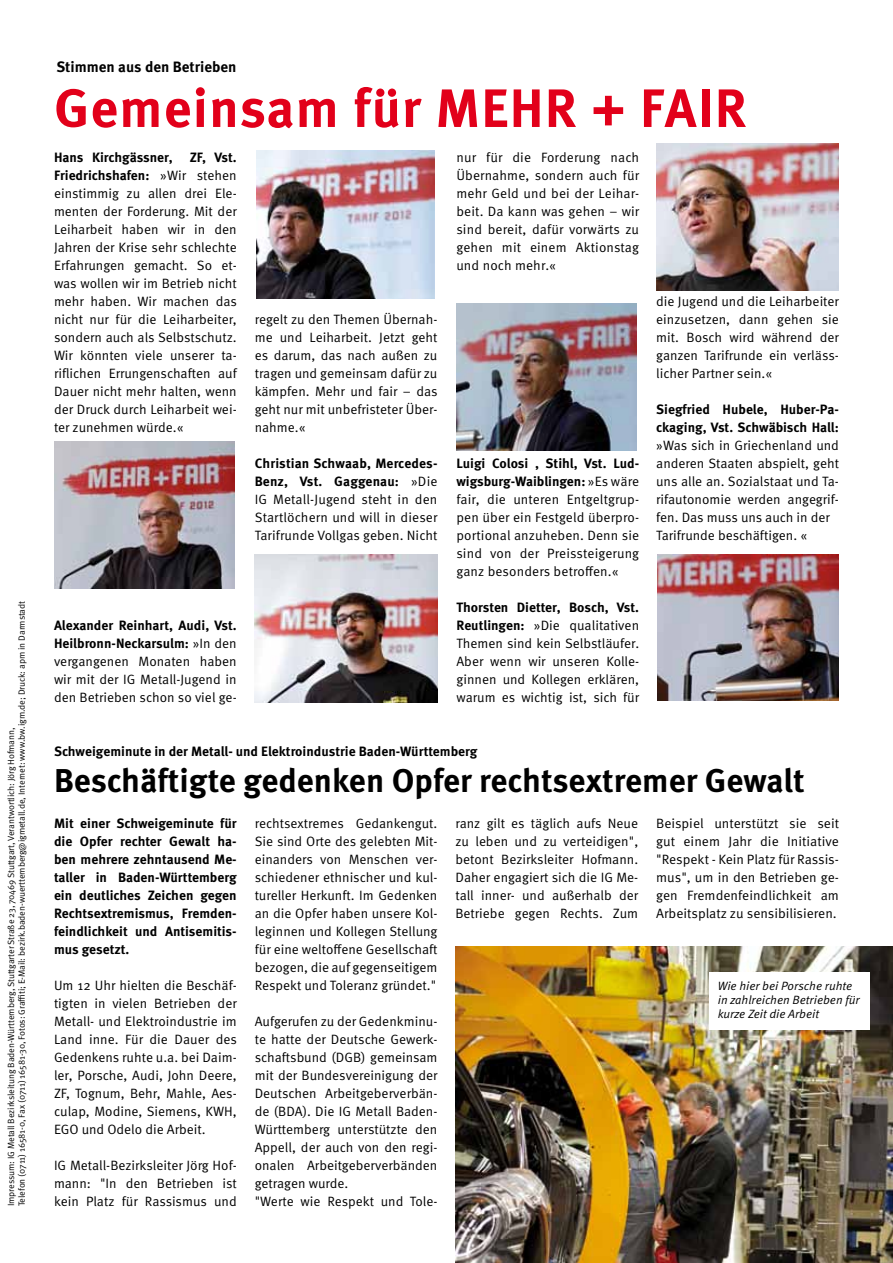
<style>
.page{position:relative;width:893px;height:1263px;background:#fff}
.page>*{position:absolute;margin:0;border:0;box-sizing:border-box;transform-origin:0 0}
.t1{font:700 54px "Meta Pro";letter-spacing:.02em;color:#e2001a}
.t2{font:700 33px "Meta Pro";color:#000}
.t3{font:700 15px "Meta Pro";color:#000}
.t4{font:13.5px/18px "Meta Pro";color:#000;text-align:justify}
.t5{font:700 13.5px/18px "Meta Pro";color:#000;text-align:justify}
.t6{font:italic 12px/14.4px "Meta Pro";color:#000}
.t7{font:9px/10.8px "Meta Pro";letter-spacing:-.01em;color:#000}
.s1{font-weight:700}
</style>
<div class="page">
<img style="left:456px;top:304px;width:181px;height:147px">
<img style="left:54px;top:441px;width:180px;height:147px">
<img style="left:256px;top:151px;width:179px;height:147px">
<img style="left:657px;top:554px;width:182px;height:147px">
<img style="left:656px;top:144px;width:183px;height:147px">
<img style="left:455px;top:947px;width:438px;height:316px">
<div style="left:710px;top:973px;width:160px;height:57px;background:#fff"></div>
<img style="left:255px;top:555px;width:182px;height:147px">
<p class="t7" style="left:6px;top:1206px;width:607px;rotate:-90deg">Impressum: IG Metall Bezirksleitung Baden-Württemberg, Stuttgarter Straße 23, 70469 Stuttgart, Verantwortlich: Jörg Hofmann,<br>Telefon (0711) 16581-0, Fax (0711) 16581-30, Fotos: Graffiti; E-Mail: bezirk.baden-wuerttemberg@igmetall.de, Internet: www.bw.igm.de; Druck: apm in Darmstadt</p>
<p class="t3" style="left:56px;top:57px;width:182px">Stimmen aus den Betrieben</p>
<h1 class="t1" style="left:54px;top:74px;width:694px">Gemeinsam für MEHR + FAIR</h1>
<p class="t5" style="left:54px;top:148px;width:120px">Hans Kirchgässner,</p>
<p class="t4" style="left:54px;top:148px;width:184px;text-indent:136px"><span class="s1">ZF, Vst.<br>Friedrichshafen:</span> »Wir stehen einstimmig zu allen drei Ele&shy;menten der Forderung. Mit der Leiharbeit haben wir in den Jahren der Krise sehr schlechte Erfahrungen gemacht. So et&shy;was wollen wir im Betrieb nicht mehr haben. Wir machen das nicht nur für die Leiharbeiter, sondern auch als Selbstschutz.<br>Wir könnten viele unserer ta&shy;riflichen Errungenschaften auf Dauer nicht mehr halten, wenn der Druck durch Leiharbeit wei&shy;ter zunehmen würde.«</p>
<p class="t4" style="left:255px;top:310px;width:184px">regelt zu den Themen Übernah&shy;me und Leiharbeit. Jetzt geht es darum, das nach außen zu tragen und gemeinsam dafür zu kämpfen. Mehr und fair – das geht nur mit unbefristeter Über&shy;nahme.«</p>
<p class="t4" style="left:255px;top:454px;width:184px"><span class="s1">Christian Schwaab, Mercedes-Benz, Vst. Gaggenau:</span> »Die IG Metall-Jugend steht in den Startlöchern und will in dieser Tarifrunde Vollgas geben. Nicht</p>
<p class="t4" style="left:54px;top:616px;width:184px"><span class="s1">Alexander Reinhart, Audi, Vst.<br>Heilbronn-Neckarsulm:</span> »In den vergangenen Monaten haben wir mit der IG Metall-Jugend in den Betrieben schon so viel ge-</p>
<p class="t4" style="left:456px;top:148px;width:184px">nur für die Forderung nach Übernahme, sondern auch für mehr Geld und bei der Leihar&shy;beit. Da kann was gehen – wir sind bereit, dafür vorwärts zu gehen mit einem Aktionstag und noch mehr.«</p>
<p class="t4" style="left:456px;top:454px;width:184px"><span class="s1">Luigi Colosi , Stihl, Vst. Lud&shy;wigsburg-Waiblingen:</span> »Es wäre fair, die unteren Entgeltgrup&shy;pen über ein Festgeld überpro&shy;portional anzuheben. Denn sie sind von der Preissteigerung ganz besonders betroffen.«</p>
<p class="t4" style="left:456px;top:598px;width:184px"><span class="s1">Thorsten Dietter, Bosch, Vst.<br>Reutlingen:</span> »Die qualitativen Themen sind kein Selbstläufer.<br>Aber wenn wir unseren Kolle&shy;ginnen und Kollegen erklären, warum es wichtig ist, sich für</p>
<p class="t5" style="left:54px;top:742px;width:425px">Schweigeminute in der Metall- und Elektroindustrie Baden-Württemberg</p>
<p class="t4" style="left:656px;top:292px;width:184px">die Jugend und die Leiharbeiter einzusetzen, dann gehen sie mit. Bosch wird während der ganzen Tarifrunde ein verläss&shy;licher Partner sein.«</p>
<p class="t5" style="left:656px;top:400px;width:184px">Siegfried Hubele, Huber-Pa&shy;ckaging, Vst. Schwäbisch Hall:</p>
<p class="t4" style="left:656px;top:436px;width:184px;text-align:left">»Was sich in Griechenland und anderen Staaten abspielt, geht uns alle an. Sozialstaat und Ta&shy;rifautonomie werden angegrif&shy;fen. Das muss uns auch in der<br>Tarifrunde beschäftigen. «</p>
<h2 class="t2" style="left:54px;top:760px;width:752px">Beschäftigte gedenken Opfer rechtsextremer Gewalt</h2>
<p class="t4" style="left:255px;top:814px;width:184px">rechtsextremes Gedankengut.<br>Sie sind Orte des gelebten Mit&shy;einanders von Menschen ver&shy;schiedener ethnischer und kul&shy;tureller Herkunft. Im Gedenken an die Opfer haben unsere Kol&shy;leginnen und Kollegen Stellung für eine weltoffene Gesellschaft bezogen, die auf gegenseitigem Respekt und Toleranz gründet."</p>
<p class="t4" style="left:255px;top:1012px;width:184px;text-align:left">Aufgerufen zu der Gedenkminu&shy;te hatte der Deutsche Gewerk&shy;schaftsbund (DGB) gemeinsam mit der Bundesvereinigung der<br>Deutschen Arbeitgeberverbän&shy;de (BDA). Die IG Metall Baden-<br>Württemberg unterstützte den<br>Appell, der auch von den regi&shy;onalen Arbeitgeberverbänden getragen wurde.<br>"Werte wie Respekt und Tole-</p>
<p class="t5" style="left:54px;top:814px;width:184px">Mit einer Schweigeminute für die Opfer rechter Gewalt ha&shy;ben mehrere zehntausend Me&shy;taller in Baden-Württemberg ein deutliches Zeichen gegen Rechtsextremismus, Fremden&shy;feindlichkeit und Antisemitis&shy;mus gesetzt.</p>
<p class="t4" style="left:54px;top:976px;width:184px">Um 12 Uhr hielten die Beschäf&shy;tigten in vielen Betrieben der Metall- und Elektroindustrie im Land inne. Für die Dauer des Gedenkens ruhte u.a. bei Daim&shy;ler, Porsche, Audi, John Deere, ZF, Tognum, Behr, Mahle, Aes&shy;culap, Modine, Siemens, KWH, EGO und Odelo die Arbeit.</p>
<p class="t4" style="left:54px;top:1156px;width:184px">IG Metall-Bezirksleiter Jörg Hof&shy;mann: "In den Betrieben ist kein Platz für Rassismus und</p>
<p class="t4" style="left:455px;top:814px;width:184px">ranz gilt es täglich aufs Neue zu leben und zu verteidigen", betont Bezirksleiter Hofmann.<br>Daher engagiert sich die IG Me&shy;tall inner- und außerhalb der Betriebe gegen Rechts. Zum</p>
<p class="t4" style="left:656px;top:814px;width:184px">Beispiel unterstützt sie seit gut einem Jahr die Initiative "Respekt - Kein Platz für Rassis&shy;mus", um in den Betrieben ge&shy;gen Fremdenfeindlichkeit am Arbeitsplatz zu sensibilisieren.</p>
<p class="t6" style="left:718px;top:979px;width:144px">Wie hier bei Porsche ruhte in zahlreichen Betrieben für kurze Zeit die Arbeit</p>
</div>
